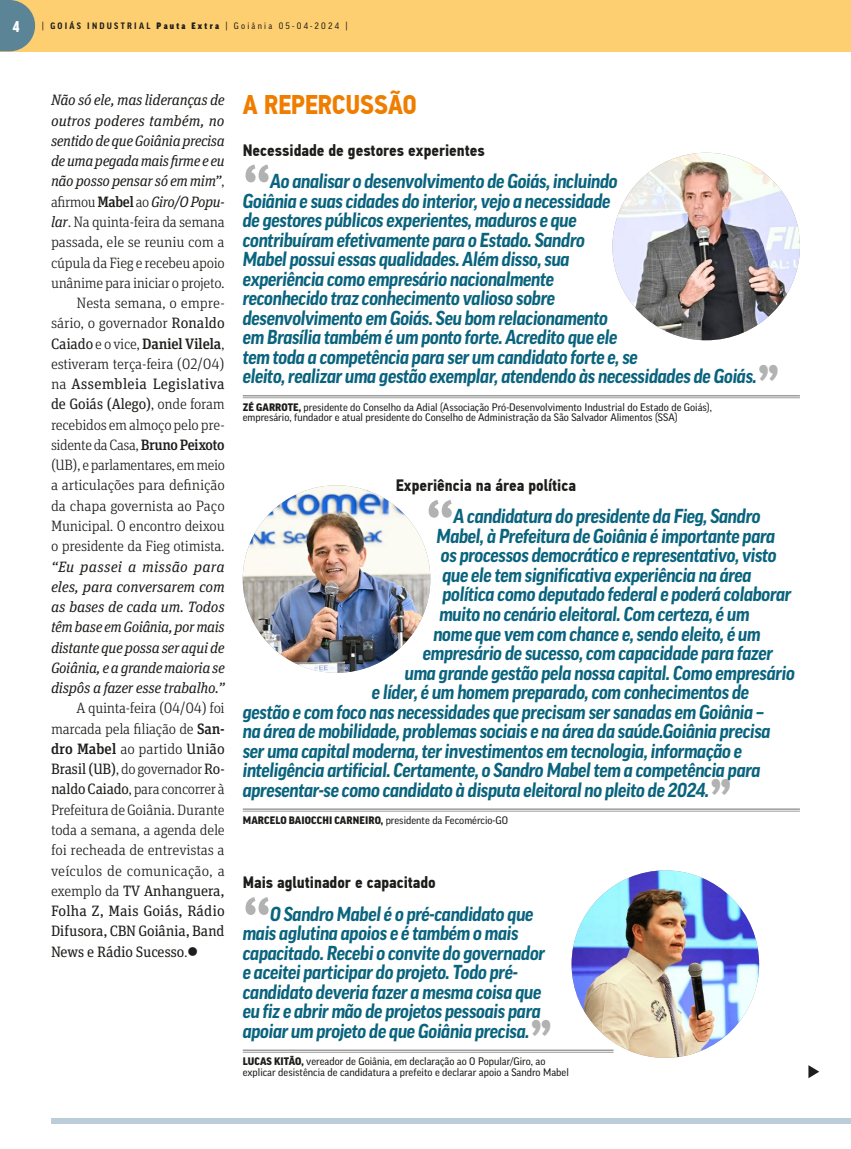
<style>
.page{position:relative;width:851px;height:1149px;background:#fff}
.page>*{position:absolute;margin:0;border:0;box-sizing:border-box;transform-origin:0 0}
.t1{font:700 60px "Unit Pro";color:#b2b2b2;scale:.95 1}
.t2{font:700 52.5px "PF Das Grotesk Pro";color:#b2b2b2;scale:.95 1}
.t3{font:700 27px "PF Din Text Cond Pro";letter-spacing:-.015em;color:#ef7d00}
.t4{font:italic 700 19.5px/19.5px "Good Pro";letter-spacing:-.02em;color:#0a647e;scale:.95 1}
.t5{font:700 16.5px "PF Din Text Cond Pro";color:#1d1d1b}
.t6{font:300 15px/20.2px "Unit Slab Pro";letter-spacing:-.015em;color:#1d1d1b;text-align:right}
.t7{font:italic 15px/20.2px "Unit Slab Pro";letter-spacing:-.025em;color:#1d1d1b;text-align:justify}
.t8{font:900 condensed 15px "Good Pro";color:#fff}
.t9{font:10.5px "Good Pro News";color:#1d1d1b}
.t10{font:9px "Good Pro Narr News";letter-spacing:.25em;color:#1d1d1b}
.s1{font-family:"Good Pro Narr";font-weight:700}
.s2{font-family:"Good Pro Narr Ultra"}
.s3{font-weight:400;font-style:italic}
.s4{font-weight:500}
.s5{font-weight:400}
.s6{font-family:"Good Pro";font-weight:900}
</style>
<div class="page">
<div style="left:0;top:0;width:850px;height:51px;background:#fecf71"></div>
<div style="left:51px;top:1117px;width:799px;height:6px;background:#bacdd8"></div>
<svg style="left:0;top:0;width:35px;height:51px;background:#738f91"></svg>
<hr style="left:243px;top:395px;width:556px;height:1px;background:#9d9d9d">
<hr style="left:243px;top:397px;width:556px;height:1px;background:#9d9d9d">
<hr style="left:243px;top:808px;width:556px;height:1px;background:#9d9d9d">
<hr style="left:243px;top:810px;width:556px;height:1px;background:#9d9d9d">
<hr style="left:243px;top:1049px;width:370px;height:1px;background:#9d9d9d">
<hr style="left:243px;top:1051px;width:370px;height:1px;background:#9d9d9d">
<img style="left:612px;top:153px;width:187px;height:187px;border-radius:94px">
<img style="left:243px;top:485px;width:187px;height:187px;border-radius:94px">
<img style="left:571px;top:870px;width:188px;height:187px;border-radius:94px">
<svg style="left:808px;top:1065px;width:11px;height:12px"></svg>
<p class="t8" style="left:13px;top:18px;width:8px">4</p>
<p class="t10" style="left:42px;top:21px;width:307px">| <span class="s1">GOIÁS INDUSTRIAL</span> <span class="s2">Pauta Extra</span> | Goiânia 05-04-2024 |</p>
<p class="t6" style="left:51px;top:90px;width:175px"><span class="s3">Não só ele, mas lideranças de outros poderes também, no sentido de que Goiânia precisa de uma pegada mais firme e eu não posso pensar só em mim”</span>, afirmou <span class="s4">Mabel</span> ao <span class="s3">Giro/O Popu&shy;lar</span>. Na quinta‑feira da semana passada, ele se reuniu com a cúpula da Fieg e recebeu apoio unânime para iniciar o projeto.<br>Nesta semana, o empre&shy;sário, o governador <span class="s5">Ronaldo<br>Caiado</span> e o vice, <span class="s4">Daniel Vilela</span>, estiveram terça‑feira (02/04) na <span class="s5">Assembleia Legislativa de Goiás (Alego)</span>, onde foram recebidos em almoço pelo pre&shy;sidente da Casa, <span class="s4">Bruno Peixoto </span>(UB), e parlamentares, em meio a articulações para definição da chapa governista ao Paço<br>Municipal. O encontro deixou o presidente da Fieg otimista.</p>
<p class="t7" style="left:51px;top:555px;width:175px">“Eu passei a missão para eles, para conversarem com as bases de cada um. Todos têm base em Goiânia, por mais distante que possa ser aqui de Goiânia, e a grande maioria se dispôs a fazer esse trabalho.”</p>
<p class="t6" style="left:51px;top:697px;width:175px;text-align:justify;text-indent:26px">A quinta‑feira (04/04) foi marcada pela filiação de <span class="s4">San&shy;dro Mabel</span> ao partido <span class="s5">União Brasil (UB)</span>, do governador <span class="s5">Ro‑ naldo Caiado</span>, para concorrer à Prefeitura de Goiânia. Durante toda a semana, a agenda dele foi recheada de entrevistas a veículos de comunicação, a exemplo da <span class="s5">TV Anhanguera, Folha Z, Mais Goiás, Rádio Difusora, CBN Goiânia, Band News e Rádio Sucesso</span>.●</p>
<h3 class="t3" style="left:243px;top:88px;width:176px">A REPERCUSSÃO</h3>
<p class="t5" style="left:243px;top:140px;width:243px">Necessidade de gestores experientes</p>
<h1 class="t1" style="left:243px;top:143px;width:32px">“</h1>
<p class="t4" style="left:243px;top:171px;width:542px;text-indent:27px">Ao analisar o desenvolvimento de Goiás, incluindo<br>Goiânia e suas cidades do interior, vejo a necessidade<br>de gestores públicos experientes, maduros e que<br>contribuíram efetivamente para o Estado. Sandro<br>Mabel possui essas qualidades. Além disso, sua<br>experiência como empresário nacionalmente<br>reconhecido traz conhecimento valioso sobre<br>desenvolvimento em Goiás. Seu bom relacionamento<br>em Brasília também é um ponto forte. Acredito que ele<br>tem toda a competência para ser um candidato forte e, se<br>eleito, realizar uma gestão exemplar, atendendo às necessidades de Goiás.</p>
<p class="t9" style="left:243px;top:401px;width:470px"><span class="s6">ZÉ GARROTE,</span> presidente do Conselho da Adial (Associação Pró-Desenvolvimento Industrial do Estado de Goiás),</p>
<h2 class="t2" style="left:756px;top:352px;width:27px">”</h2>
<p class="t9" style="left:243px;top:411px;width:436px">empresário, fundador e atual presidente do Conselho de Administração da São Salvador Alimentos (SSA)</p>
<p class="t5" style="left:396px;top:475px;width:182px">Experiência na área política</p>
<h1 class="t1" style="left:426px;top:478px;width:32px">“</h1>
<p class="t4" style="left:453px;top:506px;width:325px">A candidatura do presidente da Fieg, Sandro</p>
<p class="t4" style="left:436px;top:526px;width:358px">Mabel, à Prefeitura de Goiânia é importante para</p>
<p class="t4" style="left:441px;top:545px;width:355px">os processos democrático e representativo, visto</p>
<p class="t4" style="left:442px;top:565px;width:327px">que ele tem significativa experiência na área</p>
<p class="t4" style="left:442px;top:584px;width:369px">política como deputado federal e poderá colaborar</p>
<p class="t4" style="left:439px;top:604px;width:328px">muito no cenário eleitoral. Com certeza, é um</p>
<p class="t4" style="left:433px;top:623px;width:346px">nome que vem com chance e, sendo eleito, é um</p>
<p class="t4" style="left:423px;top:643px;width:370px">empresário de sucesso, com capacidade para fazer</p>
<p class="t4" style="left:405px;top:662px;width:412px">uma grande gestão pela nossa capital. Como empresário</p>
<p class="t4" style="left:372px;top:682px;width:399px">e líder, é um homem preparado, com conhecimentos de</p>
<p class="t4" style="left:243px;top:701px;width:550px">gestão e com foco nas necessidades que precisam ser sanadas em Goiânia –</p>
<p class="t4" style="left:243px;top:721px;width:557px">na área de mobilidade, problemas sociais e na área da saúde.Goiânia precisa</p>
<p class="t4" style="left:243px;top:740px;width:527px">ser uma capital moderna, ter investimentos em tecnologia, informação e</p>
<p class="t4" style="left:243px;top:760px;width:546px">inteligência artificial. Certamente, o Sandro Mabel tem a competência para</p>
<p class="t4" style="left:243px;top:779px;width:492px">apresentar-se como candidato à disputa eleitoral no pleito de 2024.</p>
<p class="t9" style="left:243px;top:814px;width:267px"><span class="s6">MARCELO BAIOCCHI CARNEIRO,</span> presidente da Fecomércio-GO</p>
<h2 class="t2" style="left:708px;top:765px;width:27px">”</h2>
<p class="t5" style="left:243px;top:872px;width:194px">Mais aglutinador e capacitado</p>
<h1 class="t1" style="left:243px;top:875px;width:32px">“</h1>
<p class="t4" style="left:243px;top:903px;width:320px;text-indent:27px">O Sandro Mabel é o pré-candidato que mais aglutina apoios e é também o mais capacitado. Recebi o convite do governador e aceitei participar do projeto. Todo pré&shy;candidato deveria fazer a mesma coisa que eu fiz e abrir mão de projetos pessoais para apoiar um projeto de que Goiânia precisa.</p>
<p class="t9" style="left:243px;top:1055px;width:304px"><span class="s6">LUCAS KITÃO,</span> vereador de Goiânia, em declaração ao O Popular/Giro, ao</p>
<h2 class="t2" style="left:529px;top:1006px;width:27px">”</h2>
<p class="t9" style="left:243px;top:1065px;width:327px">explicar desistência de candidatura a prefeito e declarar apoio a Sandro Mabel</p>
</div>
